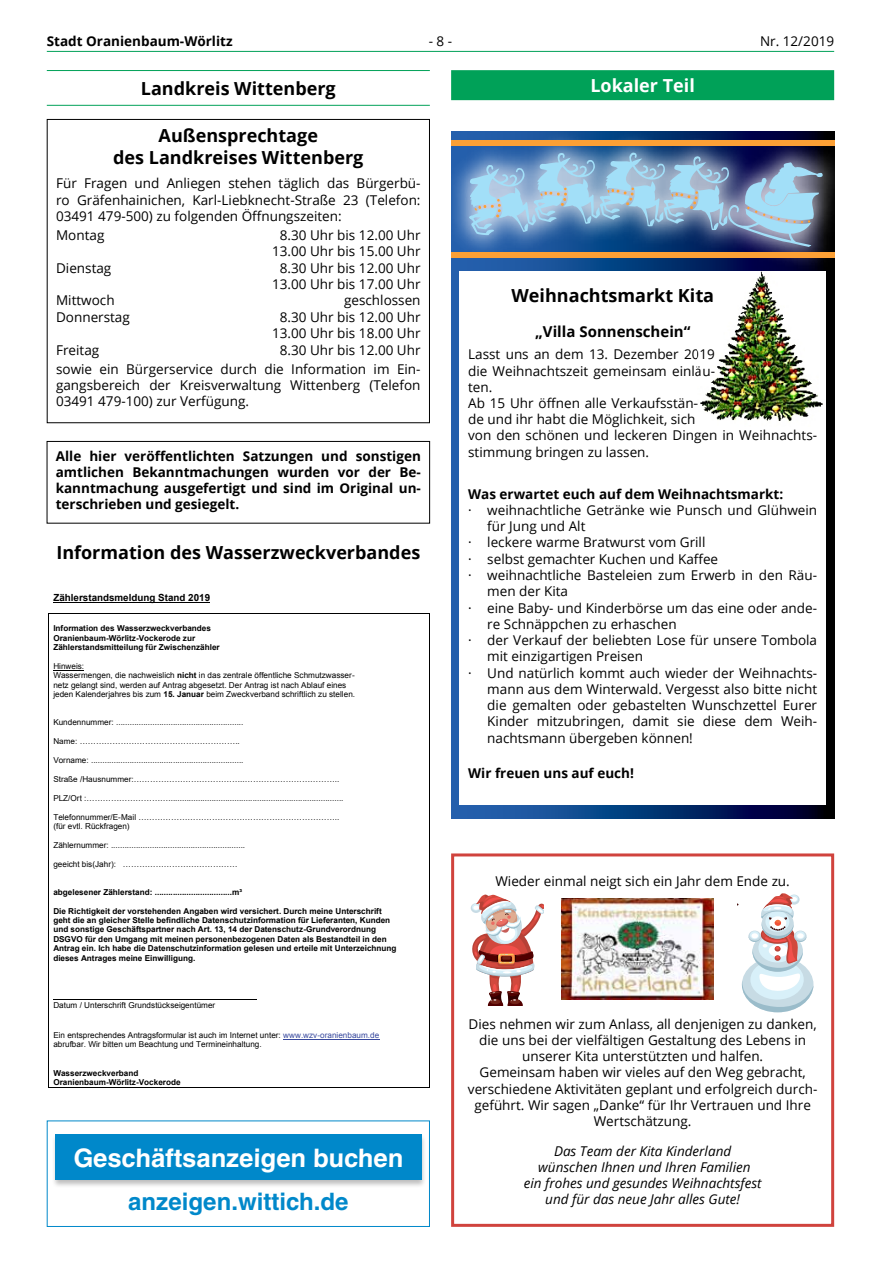
<style>
.page{position:relative;width:881px;height:1263px;background:#fff}
.page>*{position:absolute;margin:0;border:0;box-sizing:border-box;transform-origin:0 0}
.t1{font:700 25.5px "Helvetica LT";color:#fff}
.t2{font:700 24px "Helvetica LT";color:#0088ca}
.t3{font:700 18px/21.6px "Open Sans";color:#000;text-align:center}
.t4{font:700 18px "Open Sans";color:#fff}
.t5{font:700 15px "Open Sans";color:#000}
.t6{font:13.5px/16.2px "Open Sans";color:#000;text-align:center}
.t7{font:700 13.5px/16.2px "Open Sans";color:#000;text-align:justify}
.t8{font:italic 13.5px/16.2px "Open Sans";color:#000;text-align:center}
.t9{font:700 9.75px "Vrgvtn Arial";color:#000}
.t10{font:8.1px/9.4px "Jdxfss Arial";color:#000}
.t11{font:700 8.1px/9.4px "Vrgvtn Arial";color:#000}
.t12{font:8.1px "Jlmkpr Arial";color:#000}
.s1{font-family:"Vrgvtn Arial";font-weight:700}
.s2{font-family:"Jlmkpr Arial"}
.s3{font-family:"Jdxfss Arial"}
.s4{color:#37489d}
</style>
<div class="page">
<hr style="left:47px;top:51px;width:786px;height:1px;background:#00a158">
<div style="left:451px;top:70px;width:382px;height:30px;background:#00a158"></div>
<div style="left:47px;top:441px;width:382px;height:82px;border:1px solid #000"></div>
<hr style="left:53px;top:602px;width:157px;height:1px;background:#000">
<hr style="left:49px;top:613px;width:380px;height:1px;background:#000">
<hr style="left:53px;top:670px;width:31px;height:1px;background:#000">
<hr style="left:53px;top:999px;width:203px;height:1px;background:#000">
<hr style="left:283px;top:1039px;width:96px;height:1px;background:#37489d">
<hr style="left:49px;top:1087px;width:380px;height:1px;background:#000">
<svg style="left:48px;top:613px;width:1px;height:475px"></svg>
<svg style="left:429px;top:613px;width:1px;height:475px"></svg>
<svg style="left:451px;top:270px;width:382px;height:549px;background:#183a6b"></svg>
<div style="left:446px;top:130px;width:399px;height:140px;background:#fff;opacity:.75"></div>
<svg style="left:469px;top:153px;width:353px;height:94px;background:#769abd"></svg>
<div style="left:451px;top:140px;width:382px;height:6px;background:#fca035"></div>
<div style="left:451px;top:252px;width:382px;height:5px;background:#fca035"></div>
<div style="left:459px;top:271px;width:366px;height:534px;background:#fff"></div>
<img style="left:697px;top:266px;width:128px;height:156px">
<img style="left:561px;top:898px;width:152px;height:101px">
<div style="left:451px;top:853px;width:382px;height:374px;border:3px solid #d0433d"></div>
<svg style="left:470px;top:894px;width:74px;height:112px"></svg>
<svg style="left:737px;top:893px;width:76px;height:119px"></svg>
<div style="left:47px;top:1120px;width:382px;height:107px;border:1px solid #0088ca"></div>
<div style="left:51px;top:1134px;width:375px;height:54px;background:#000;opacity:.26"></div>
<div style="left:55px;top:1134px;width:366px;height:45px;background:#0088ca"></div>
<hr style="left:47px;top:70px;width:382px;height:1px;background:#00a158">
<hr style="left:47px;top:105px;width:382px;height:1px;background:#00a158">
<p class="t7" style="left:47px;top:33px;width:187px">Stadt Oranienbaum-Wörlitz</p>
<p class="t6" style="left:428px;top:33px;width:25px">- 8 -</p>
<p class="t6" style="left:759px;top:33px;width:76px">Nr. 12/2019</p>
<h3 class="t4" style="left:590px;top:72px;width:106px">Lokaler Teil</h3>
<h3 class="t3" style="left:113px;top:124px;width:251px">Außensprechtage<br>des Landkreises Wittenberg</h3>
<p class="t6" style="left:56px;top:175px;width:366px;text-align:justify">Für Fragen und Anliegen stehen täglich das Bürgerbü&shy;ro Gräfenhainichen, Karl-Liebknecht-Straße 23 (Telefon:<br>03491 479-500) zu folgenden Öffnungszeiten:</p>
<p class="t6" style="left:56px;top:227px;width:50px">Montag</p>
<p class="t6" style="left:272px;top:227px;width:150px">8.30 Uhr bis 12.00 Uhr<br>13.00 Uhr bis 15.00 Uhr</p>
<p class="t6" style="left:56px;top:259px;width:57px">Dienstag</p>
<p class="t6" style="left:272px;top:259px;width:150px">8.30 Uhr bis 12.00 Uhr<br>13.00 Uhr bis 17.00 Uhr</p>
<p class="t6" style="left:56px;top:292px;width:60px">Mittwoch</p>
<p class="t6" style="left:344px;top:292px;width:78px">geschlossen</p>
<p class="t6" style="left:56px;top:308px;width:75px">Donnerstag</p>
<p class="t6" style="left:272px;top:308px;width:150px">8.30 Uhr bis 12.00 Uhr<br>13.00 Uhr bis 18.00 Uhr</p>
<p class="t6" style="left:56px;top:341px;width:45px">Freitag</p>
<h3 class="t3" style="left:141px;top:77px;width:196px">Landkreis Wittenberg</h3>
<h3 class="t3" style="left:511px;top:284px;width:204px">Weihnachtsmarkt Kita</h3>
<p class="t5" style="left:535px;top:321px;width:157px">„Villa Sonnenschein“</p>
<p class="t6" style="left:468px;top:346px;width:350px;text-align:left">Lasst uns an dem 13. Dezember 2019<br>die Weihnachtszeit gemeinsam einläu-<br>ten.<br>Ab 15 Uhr öffnen alle Verkaufsstän-<br>de und ihr habt die Möglichkeit, sich<br>von den schönen und leckeren Dingen in Weihnachts&shy;stimmung bringen zu lassen.</p>
<p class="t7" style="left:468px;top:485px;width:316px">Was erwartet euch auf dem Weihnachtsmarkt:</p>
<p class="t6" style="left:468px;top:502px;width:350px">· weihnachtliche Getränke wie Punsch und Glühwein</p>
<p class="t6" style="left:487px;top:518px;width:100px">für Jung und Alt</p>
<p class="t6" style="left:468px;top:534px;width:239px">· leckere warme Bratwurst vom Grill</p>
<p class="t6" style="left:468px;top:550px;width:251px">· selbst gemachter Kuchen und Kaffee</p>
<p class="t6" style="left:468px;top:567px;width:350px">· weihnachtliche Basteleien zum Erwerb in den Räu-</p>
<p class="t6" style="left:487px;top:583px;width:82px">men der Kita</p>
<p class="t6" style="left:468px;top:599px;width:350px">· eine Baby- und Kinderbörse um das eine oder ande-</p>
<p class="t6" style="left:487px;top:615px;width:191px">re Schnäppchen zu erhaschen</p>
<p class="t6" style="left:468px;top:632px;width:350px">· der Verkauf der beliebten Lose für unsere Tombola</p>
<p class="t6" style="left:487px;top:648px;width:157px">mit einzigartigen Preisen</p>
<p class="t6" style="left:468px;top:664px;width:350px">· Und natürlich kommt auch wieder der Weihnachts-</p>
<p class="t6" style="left:487px;top:681px;width:331px">mann aus dem Winterwald. Vergesst also bitte nicht</p>
<p class="t6" style="left:487px;top:697px;width:331px">die gemalten oder gebastelten Wunschzettel Eurer</p>
<p class="t6" style="left:487px;top:713px;width:331px">Kinder mitzubringen, damit sie diese dem Weih-</p>
<p class="t6" style="left:487px;top:729px;width:207px">nachtsmann übergeben können!</p>
<p class="t7" style="left:468px;top:765px;width:167px">Wir freuen uns auf euch!</p>
<p class="t6" style="left:56px;top:339px;width:366px;line-height:19.5px;text-align:right">8.30 Uhr bis 12.00 Uhr<br>sowie ein Bürgerservice durch die Information im Ein-</p>
<p class="t6" style="left:56px;top:377px;width:366px;text-align:left">gangsbereich der Kreisverwaltung Wittenberg (Telefon<br>03491 479-100) zur Verfügung.</p>
<p class="t7" style="left:56px;top:447px;width:366px">Alle hier veröffentlichten Satzungen und sonstigen amtlichen Bekanntmachungen wurden vor der Be&shy;kanntmachung ausgefertigt und sind im Original un&shy;terschrieben und gesiegelt.</p>
<h3 class="t3" style="left:56px;top:541px;width:365px">Information des Wasserzweckverbandes</h3>
<p class="t9" style="left:53px;top:594px;width:158px">Zählerstandsmeldung Stand 2019</p>
<p class="t11" style="left:53px;top:624px;width:168px">Information des Wasserzweckverbandes<br>Oranienbaum-Wörlitz-Vockerode zur<br>Zählerstandsmitteilung für Zwischenzähler</p>
<p class="t10" style="left:53px;top:662px;width:303px">Hinweis:<br>Wassermengen, die nachweislich <span class="s1">nicht</span> in das zentrale öffentliche Schmutzwasser&shy;netz gelangt sind, werden auf Antrag abgesetzt. Der Antrag ist nach Ablauf eines jeden Kalenderjahres bis zum <span class="s1">15. Januar</span> beim Zweckverband schriftlich zu stellen.</p>
<p class="t10" style="left:53px;top:718px;width:191px">Kundennummer: ........................................................</p>
<p class="t12" style="left:53px;top:736px;width:188px">Name: …………………………………………………..</p>
<p class="t10" style="left:53px;top:756px;width:192px">Vorname: ...................................................................</p>
<p class="t12" style="left:53px;top:773px;width:287px">Straße /Hausnummer:…………………………………..……………………………..</p>
<p class="t10" style="left:53px;top:794px;width:291px">PLZ/Ort <span class="s2">:…………………………</span>.............................................................................</p>
<p class="t12" style="left:53px;top:811px;width:287px"><span class="s3">Telefonnummer/E-</span>Mail ………………………………………………………………..</p>
<p class="t10" style="left:53px;top:822px;width:78px">(für evtl. Rückfragen)</p>
<p class="t10" style="left:53px;top:841px;width:193px">Zählernummer: ...........................................................</p>
<p class="t10" style="left:53px;top:860px;width:186px">geeicht bis(Jahr): <span class="s2">……………………………………</span></p>
<p class="t11" style="left:53px;top:888px;width:190px">abgelesener Zählerstand: ..................................m³</p>
<p class="t11" style="left:53px;top:907px;width:344px">Die Richtigkeit der vorstehenden Angaben wird versichert. Durch meine Unterschrift geht die an gleicher Stelle befindliche Datenschutzinformation für Lieferanten, Kunden und sonstige Geschäftspartner nach Art. 13, 14 der Datenschutz-Grundverordnung DSGVO für den Umgang mit meinen personenbezogenen Daten als Bestandteil in den Antrag ein. Ich habe die Datenschutzinformation gelesen und erteile mit Unterzeichnung dieses Antrages meine Einwilligung.</p>
<p class="t10" style="left:53px;top:1001px;width:163px">Datum / Unterschrift Grundstückseigentümer</p>
<p class="t10" style="left:53px;top:1031px;width:327px">Ein entsprechendes Antragsformular ist auch im Internet unter: <span class="s4">www.wzv-oranienbaum.de </span>abrufbar. Wir bitten um Beachtung und Termineinhaltung.</p>
<p class="t11" style="left:53px;top:1069px;width:129px">Wasserzweckverband<br>Oranienbaum-Wörlitz-Vockerode</p>
<p class="t6" style="left:495px;top:873px;width:296px">Wieder einmal neigt sich ein Jahr dem Ende zu.</p>
<p class="t6" style="left:467px;top:1015px;width:351px">Dies nehmen wir zum Anlass, all denjenigen zu danken, die uns bei der vielfältigen Gestaltung des Lebens in unserer Kita unterstützten und halfen.<br>Gemeinsam haben wir vieles auf den Weg gebracht, verschiedene Aktivitäten geplant und erfolgreich durch&shy;geführt. Wir sagen „Danke“ für Ihr Vertrauen und Ihre Wertschätzung.</p>
<p class="t8" style="left:523px;top:1142px;width:239px">Das Team der Kita Kinderland wünschen Ihnen und Ihren Familien<br>ein frohes und gesundes Weihnachtsfest und für das neue Jahr alles Gute!</p>
<h1 class="t1" style="left:73px;top:1142px;width:332px">Geschäftsanzeigen buchen</h1>
<h2 class="t2" style="left:128px;top:1187px;width:222px">anzeigen.wittich.de</h2>
</div>
